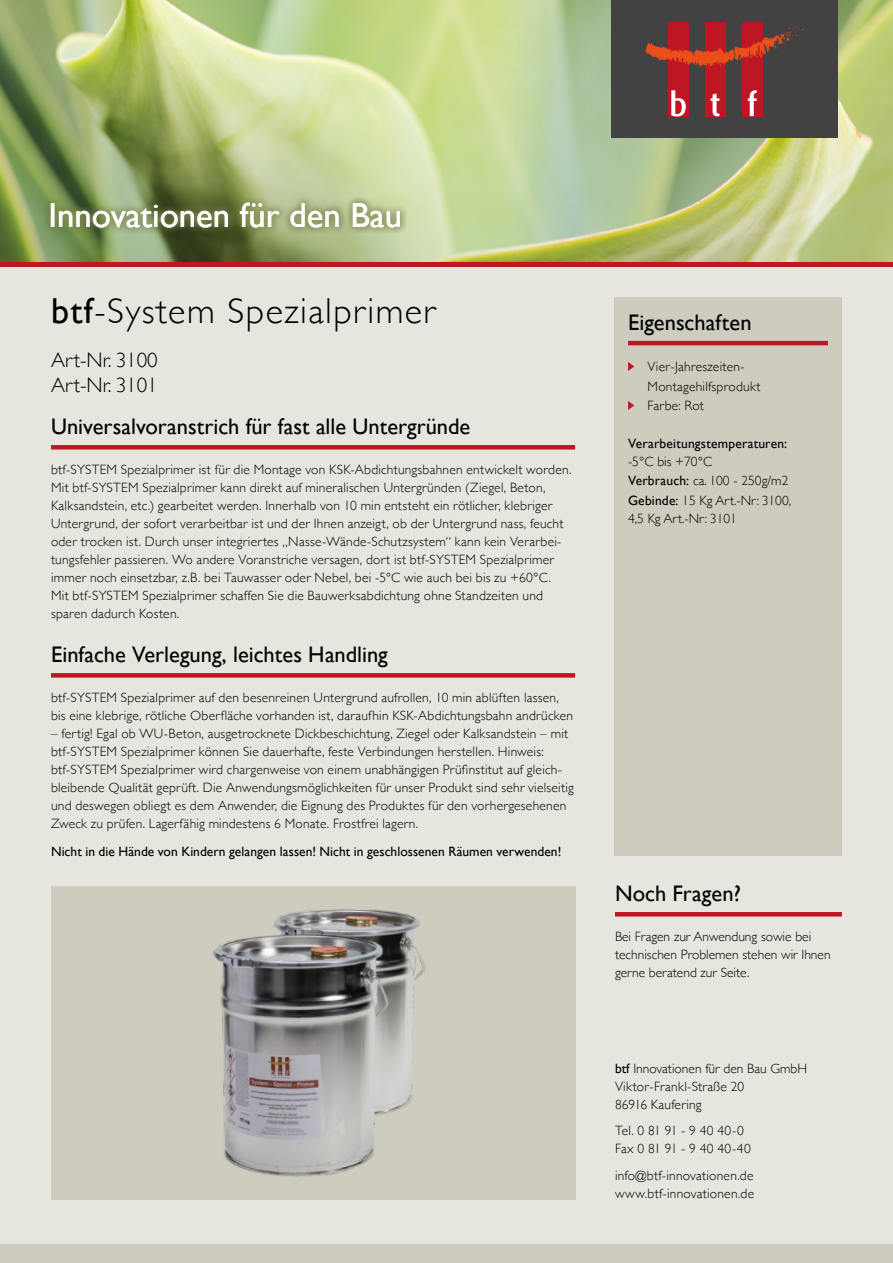
<style>
.page{position:relative;width:893px;height:1263px;background:#e6e6df}
.page>*{position:absolute;margin:0;border:0;box-sizing:border-box;transform-origin:0 0}
.t1{font:300 36px "Gill Sans";letter-spacing:.04em;color:#000}
.t2{font:34.65px "Gill Sans";color:#fff}
.Headline{font:22.5px "Gill Sans";color:#000}
.t3{font:300 21px "Gill Sans";color:#000}
.fließ{font:300 13.5px/18px "Gill Sans";letter-spacing:.015em;color:#000}
.fließ-2{font:13.5px "Gill Sans";letter-spacing:.005em;color:#000}
.s1{font-weight:400}
</style>
<div class="page">
<hr style="left:615px;top:912px;width:227px;height:4px;background:#be1622">
<div style="left:0;top:1244px;width:893px;height:19px;background:#cdccbf"></div>
<img style="left:0;top:0;width:893px;height:262px">
<div style="left:612px;top:0;width:226px;height:137px;background:#424242"></div>
<hr style="left:0;top:262px;width:893px;height:4px;background:#be1622">
<div style="left:668px;top:22px;width:21px;height:95px;background:#be1622"></div>
<div style="left:705px;top:22px;width:21px;height:95px;background:#be1622"></div>
<div style="left:742px;top:22px;width:20px;height:95px;background:#be1622"></div>
<svg style="left:645px;top:26px;width:160px;height:42px"></svg>
<svg style="left:671px;top:90px;width:15px;height:26px"></svg>
<svg style="left:711px;top:93px;width:8px;height:23px"></svg>
<svg style="left:748px;top:90px;width:9px;height:26px"></svg>
<div style="left:615px;top:298px;width:227px;height:558px;background:#cdccbf"></div>
<svg style="left:44px;top:196px;width:363px;height:39px;background:#859361"></svg>
<div style="left:51px;top:886px;width:524px;height:313px;background:#cdccbf"></div>
<img style="left:213px;top:909px;width:213px;height:268px">
<hr style="left:628px;top:341px;width:200px;height:4px;background:#be1622">
<svg style="left:628px;top:362px;width:6px;height:9px"></svg>
<svg style="left:628px;top:401px;width:6px;height:9px"></svg>
<hr style="left:51px;top:445px;width:524px;height:4px;background:#be1622">
<div style="left:51px;top:673px;width:524px;height:5px;background:#be1622"></div>
<p class="t2" style="left:49px;top:195px;width:355px">Innovationen für den Bau</p>
<p class="t1" style="left:51px;top:282px;width:386px"><span class="s1">btf</span>-System Spezialprimer</p>
<p class="t3" style="left:51px;top:343px;width:108px">Art-Nr. 3100</p>
<p class="t3" style="left:51px;top:368px;width:108px">Art-Nr. 3101</p>
<p class="Headline" style="left:51px;top:414px;width:421px">Universalvoranstrich für fast alle Untergründe</p>
<p class="fließ" style="left:51px;top:460px;width:522px">btf-SYSTEM Spezialprimer ist für die Montage von KSK-Abdichtungsbahnen entwickelt worden.<br>Mit btf-SYSTEM Spezialprimer kann direkt auf mineralischen Untergründen (Ziegel, Beton, Kalksandstein, etc.) gearbeitet werden. Innerhalb von 10 min entsteht ein rötlicher, klebriger Untergrund, der sofort verarbeitbar ist und der Ihnen anzeigt, ob der Untergrund nass, feucht oder trocken ist. Durch unser integriertes „Nasse-Wände-Schutzsystem“ kann kein Verarbei&shy;tungsfehler passieren. Wo andere Voranstriche versagen, dort ist btf-SYSTEM Spezialprimer immer noch einsetzbar, z.B. bei Tauwasser oder Nebel, bei -5°C wie auch bei bis zu +60°C.<br>Mit btf-SYSTEM Spezialprimer schaffen Sie die Bauwerksabdichtung ohne Standzeiten und sparen dadurch Kosten.</p>
<p class="Headline" style="left:51px;top:642px;width:338px">Einfache Verlegung, leichtes Handling</p>
<p class="fließ" style="left:51px;top:688px;width:523px">btf-SYSTEM Spezialprimer auf den besenreinen Untergrund aufrollen, 10 min ablüften lassen, bis eine klebrige, rötliche Oberfläche vorhanden ist, daraufhin KSK-Abdichtungsbahn andrücken</p>
<p class="fließ" style="left:51px;top:724px;width:524px">– fertig! Egal ob WU-Beton, ausgetrocknete Dickbeschichtung, Ziegel oder Kalksandstein – mit btf-SYSTEM Spezialprimer können Sie dauerhafte, feste Verbindungen herstellen. Hinweis: btf-SYSTEM Spezialprimer wird chargenweise von einem unabhängigen Prüfinstitut auf gleich&shy;bleibende Qualität geprüft. Die Anwendungsmöglichkeiten für unser Produkt sind sehr vielseitig und deswegen obliegt es dem Anwender, die Eignung des Produktes für den vorhergesehenen Zweck zu prüfen. Lagerfähig mindestens 6 Monate. Frostfrei lagern.</p>
<p class="fließ-2" style="left:51px;top:843px;width:512px">Nicht in die Hände von Kindern gelangen lassen! Nicht in geschlossenen Räumen verwenden!</p>
<p class="Headline" style="left:628px;top:309px;width:125px">Eigenschaften</p>
<p class="fließ" style="left:648px;top:357px;width:99px">Vier-Jahreszeiten-</p>
<p class="fließ" style="left:648px;top:376px;width:115px">Montagehilfsprodukt</p>
<p class="fließ" style="left:648px;top:396px;width:58px">Farbe: Rot</p>
<p class="fließ-2" style="left:628px;top:435px;width:161px">Verarbeitungstemperaturen:</p>
<p class="fließ" style="left:628px;top:451px;width:86px">-5°C bis +70°C</p>
<p class="fließ" style="left:628px;top:471px;width:162px"><span class="s1">Verbrauch:</span> ca. 100 - 250g/m2</p>
<p class="fließ" style="left:628px;top:490px;width:165px"><span class="s1">Gebinde:</span> 15 Kg Art.-Nr: 3100,</p>
<p class="fließ" style="left:628px;top:508px;width:110px">4,5 Kg Art.-Nr: 3101</p>
<p class="Headline" style="left:615px;top:880px;width:127px">Noch Fragen?</p>
<p class="fließ" style="left:615px;top:926px;width:198px">Bei Fragen zur Anwendung sowie bei</p>
<p class="fließ" style="left:615px;top:944px;width:217px">technischen Problemen stehen wir Ihnen gerne beratend zur Seite.</p>
<p class="fließ" style="left:615px;top:1058px;width:194px"><span class="s1">btf</span> Innovationen für den Bau GmbH<br>Viktor-Frankl-Straße 20<br>86916 Kaufering</p>
<p class="fließ" style="left:615px;top:1121px;width:137px">Tel. 0 81 91 - 9 40 40-0<br>Fax 0 81 91 - 9 40 40-40</p>
<p class="fließ" style="left:615px;top:1165px;width:141px">info@btf-innovationen.de www.btf-innovationen.de</p>
</div>
